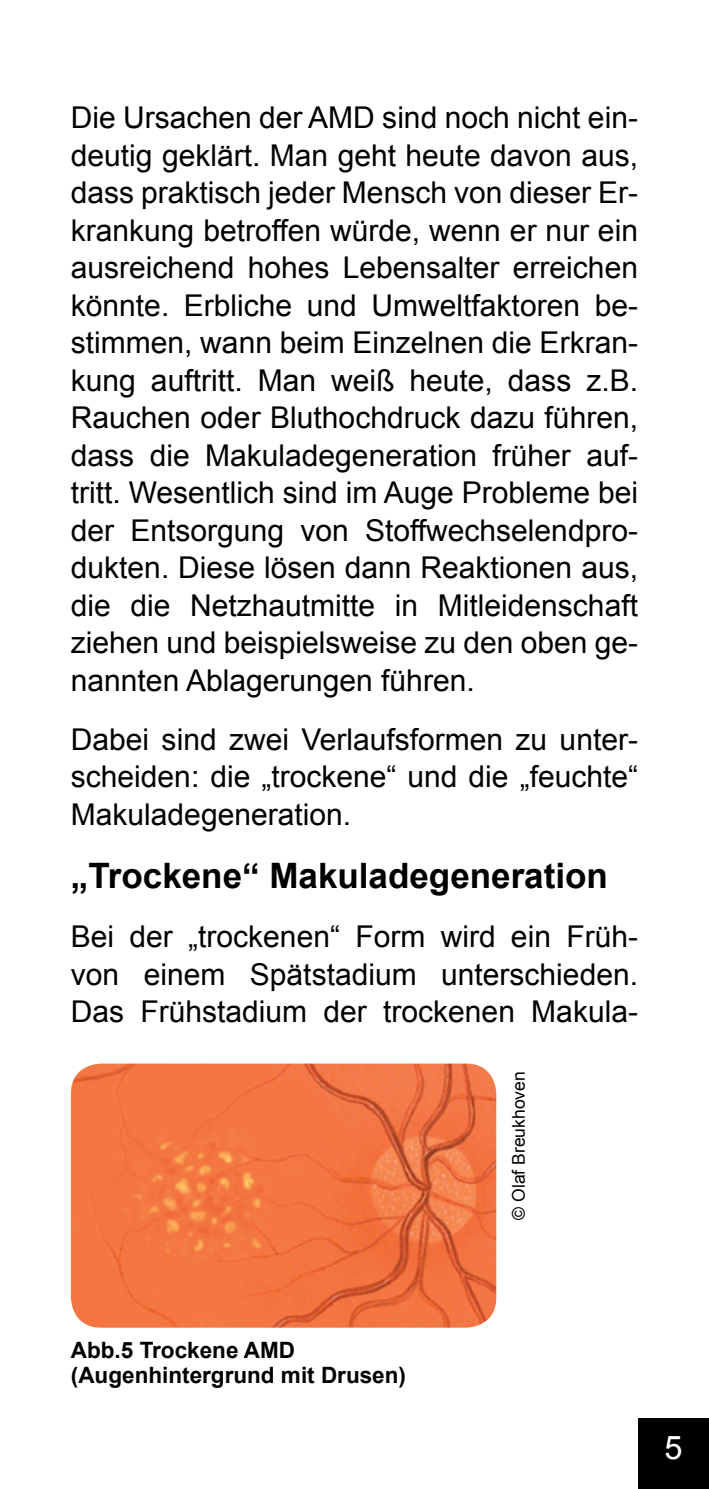
<style>
.page{position:relative;width:709px;height:1489px;background:#fff}
.page>*{position:absolute;margin:0;border:0;box-sizing:border-box;transform-origin:0 0}
.t1{font:700 35px "Arial";color:#000}
.t2{font:32.5px "Arial";color:#fff}
.t3{font:30px/37.5px "Arial";color:#000;text-align:justify}
.t4{font:700 22.5px/25px "Arial";color:#000}
.t5{font:17.5px "Arial";color:#000}
</style>
<div class="page">
<div style="left:638px;top:1417px;width:71px;height:71px;background:#000"></div>
<img style="left:71px;top:1063px;width:425px;height:264px">
<p class="t3" style="left:71px;top:99px;width:568px">Die Ursachen der AMD sind noch nicht ein&shy;deutig geklärt. Man geht heute davon aus, dass praktisch jeder Mensch von dieser Er&shy;krankung betroffen würde, wenn er nur ein ausreichend hohes Lebensalter erreichen könnte. Erbliche und Umweltfaktoren be&shy;stimmen, wann beim Einzelnen die Erkran&shy;kung auftritt. Man weiß heute, dass z.B.<br>Rauchen oder Bluthochdruck dazu führen, dass die Makuladegeneration früher auf&shy;tritt. Wesentlich sind im Auge Probleme bei der Entsorgung von Stoffwechselendpro&shy;dukten. Diese lösen dann Reaktionen aus, die die Netzhautmitte in Mitleidenschaft ziehen und beispielsweise zu den oben ge&shy;nannten Ablagerungen führen.</p>
<p class="t3" style="left:71px;top:720px;width:568px">Dabei sind zwei Verlaufsformen zu unter&shy;scheiden: die „trockene“ und die „feuchte“ Makuladegeneration.</p>
<p class="t1" style="left:71px;top:852px;width:538px">„Trockene“ Makuladegeneration</p>
<p class="t3" style="left:71px;top:918px;width:568px">Bei der „trockenen“ Form wird ein Früh&shy;von einem Spätstadium unterschieden.<br>Das Frühstadium der trockenen Makula-</p>
<p class="t5" style="left:507px;top:1219px;width:150px;rotate:-90deg">© Olaf Breukhoven</p>
<p class="t4" style="left:71px;top:1337px;width:337px">Abb.5 Trockene AMD (Augenhintergrund mit Drusen)</p>
<p class="t2" style="left:664px;top:1425px;width:20px">5</p>
</div>
